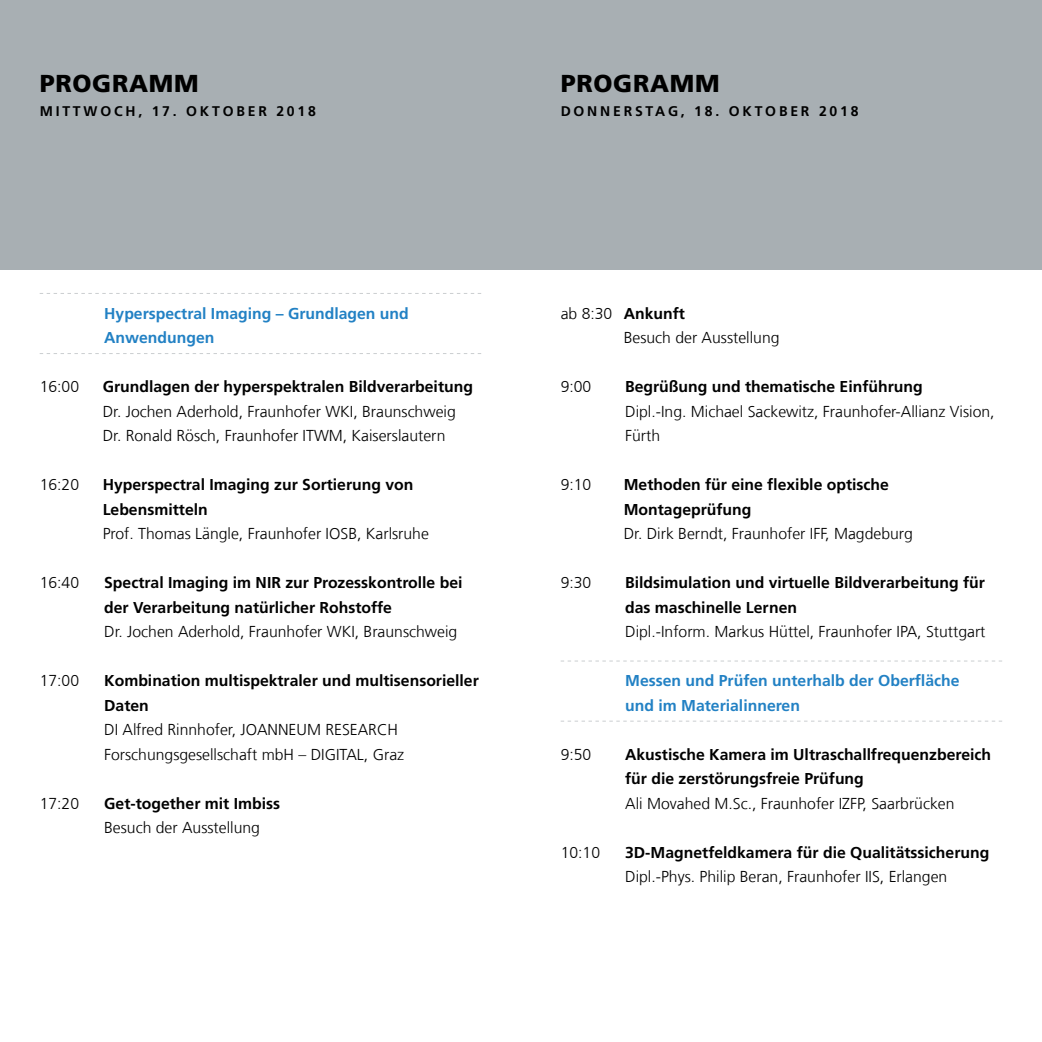
<style>
.page{position:relative;width:1042px;height:1042px;background:#fff}
.page>*{position:absolute;margin:0;border:0;box-sizing:border-box;transform-origin:0 0}
.t1{font:900 24.5px "Frutiger LT Com";letter-spacing:.03em;color:#000}
.t2{font:300 15.75px/24.5px "Frutiger LT Com";color:#000}
.t3{font:700 15.75px/24.5px "Frutiger LT Com";color:#000}
.t4{font:700 15.75px/24.5px "Frutiger LT Com";color:#2281c4}
.t5{font:700 14px "Frutiger LT Com";letter-spacing:.2em;color:#000}
.s1{font-weight:700}
</style>
<div class="page">
<svg style="left:40px;top:293px;width:441px;height:1px"></svg>
<svg style="left:40px;top:353px;width:441px;height:1px"></svg>
<div style="left:0;top:0;width:546px;height:270px;background:#a8afb3"></div>
<div style="left:496px;top:0;width:546px;height:270px;background:#a8afb3"></div>
<svg style="left:561px;top:660px;width:441px;height:1px"></svg>
<svg style="left:561px;top:721px;width:441px;height:1px"></svg>
<h1 class="t1" style="left:40px;top:69px;width:160px">PROGRAMM</h1>
<p class="t5" style="left:40px;top:103px;width:278px">Mittwoc h, 17. Oktober 2018</p>
<p class="t4" style="left:104px;top:301px;width:306px">Hyperspectral Imaging – Grundlagen und<br>Anwendungen</p>
<p class="t2" style="left:40px;top:375px;width:41px">16:00</p>
<p class="t3" style="left:103px;top:374px;width:372px">Grundlagen der hyperspektralen Bildverarbeitung</p>
<p class="t2" style="left:103px;top:399px;width:355px">Dr. Jochen Aderhold, Fraunhofer WKI, Braunschweig<br>Dr. Ronald Rösch, Fraunhofer ITWM, Kaiserslautern</p>
<p class="t2" style="left:40px;top:473px;width:41px">16:20</p>
<p class="t3" style="left:103px;top:472px;width:312px">Hyperspectral Imaging zur Sortierung von<br>Lebensmitteln</p>
<p class="t2" style="left:103px;top:522px;width:328px">Prof. Thomas Längle, Fraunhofer IOSB, Karlsruhe</p>
<p class="t2" style="left:40px;top:571px;width:41px">16:40</p>
<p class="t3" style="left:104px;top:571px;width:161px">Spectral Imaging im NIR</p>
<p class="t3" style="left:104px;top:571px;width:360px;text-indent:181px">zur Prozesskontrolle bei der Verarbeitung natürlicher Rohstoffe</p>
<p class="t2" style="left:104px;top:620px;width:355px">Dr. Jochen Aderhold, Fraunhofer WKI, Braunschweig</p>
<p class="t2" style="left:40px;top:669px;width:41px">17:00</p>
<p class="t3" style="left:104px;top:669px;width:376px">Kombination multispektraler und multisensorieller</p>
<p class="t3" style="left:40px;top:693px;width:39px">D</p>
<p class="t3" style="left:116px;top:693px;width:35px">aten</p>
<p class="t2" style="left:104px;top:718px;width:301px">DI Alfred Rinnhofer, JOANNEUM RESEARCH<br>Forschungsgesellschaft mbH – DIGITAL, Graz</p>
<p class="t2" style="left:40px;top:791px;width:41px">17:20</p>
<p class="t3" style="left:104px;top:791px;width:177px">Get-together mit Imbiss</p>
<p class="t2" style="left:104px;top:816px;width:157px">Besuch der Ausstellung</p>
<h1 class="t1" style="left:561px;top:69px;width:160px">PROGRAMM</h1>
<p class="t5" style="left:561px;top:103px;width:299px">D onnerstag , 18. Oktober 2018</p>
<p class="t2" style="left:624px;top:301px;width:157px;text-indent:-63px">ab 8:30 <span class="s1">Ankunft<br></span>Besuch der Ausstellung</p>
<p class="t2" style="left:561px;top:375px;width:32px">9:00</p>
<p class="t3" style="left:625px;top:374px;width:299px">Begrüßung und thematische Einführung</p>
<p class="t2" style="left:625px;top:399px;width:371px">Dipl.-Ing. Michael Sackewitz, Fraunhofer-Allianz Vision,<br>Fürth</p>
<p class="t2" style="left:561px;top:473px;width:32px">9:10</p>
<p class="t3" style="left:624px;top:472px;width:267px">Methoden für eine flexible optische<br>Montageprüfung</p>
<p class="t2" style="left:624px;top:522px;width:291px">Dr. Dirk Berndt, Fraunhofer IFF, Magdeburg</p>
<p class="t2" style="left:561px;top:571px;width:32px">9:30</p>
<p class="t3" style="left:625px;top:571px;width:361px">Bildsimulation und virtuelle Bildverarbeitung für das maschinelle Lernen</p>
<p class="t2" style="left:625px;top:620px;width:362px">Dipl.-Inform. Markus Hüttel, Fraunhofer IPA, Stuttgart</p>
<p class="t4" style="left:625px;top:669px;width:336px">Messen und Prüfen unterhalb der Oberfläche und im Materialinneren</p>
<p class="t2" style="left:561px;top:742px;width:32px">9:50</p>
<p class="t3" style="left:625px;top:742px;width:367px">Akustische Kamera im Ultraschallfrequenzbereich für die zerstörungsfreie Prüfung</p>
<p class="t2" style="left:625px;top:791px;width:331px">Ali Movahed M.Sc., Fraunhofer IZFP, Saarbrücken</p>
<p class="t2" style="left:561px;top:840px;width:41px">10:10</p>
<p class="t3" style="left:625px;top:840px;width:366px">3D-Magnetfeldkamera für die Qualitätssicherung</p>
<p class="t2" style="left:625px;top:865px;width:324px">Dipl.-Phys. Philip Beran, Fraunhofer IIS, Erlangen</p>
</div>
